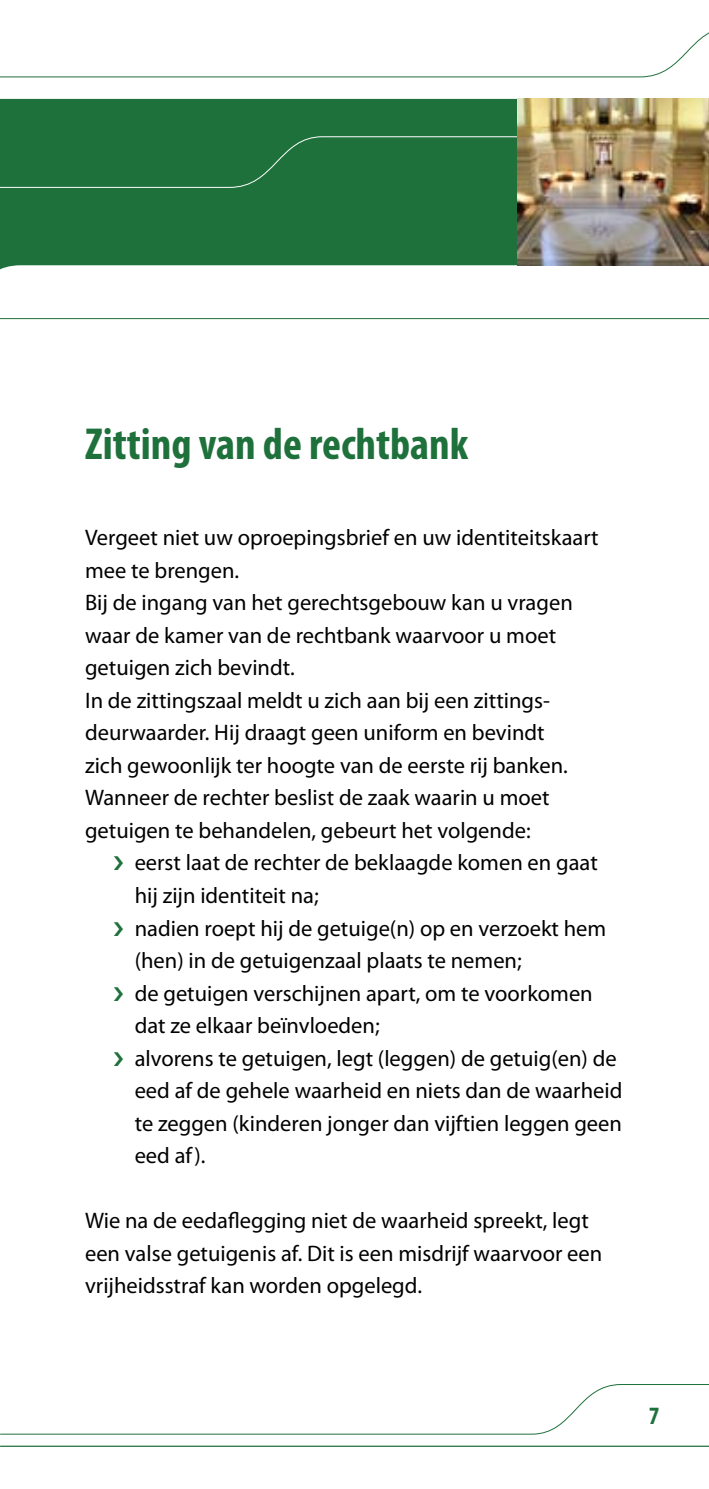
<style>
.page{position:relative;width:709px;height:1489px;background:#fff}
.page>*{position:absolute;margin:0;border:0;box-sizing:border-box;transform-origin:0 0}
.t1{font:700 condensed 45px "Myriad Pro";color:#1f713c}
.t2{font:700 condensed 25px "Myriad Pro";color:#1f713c}
.t3{font:22.5px/32.5px "Myriad Pro";color:#000}
</style>
<div class="page">
<svg style="left:0;top:1384px;width:709px;height:63px"></svg>
<hr style="left:0;top:1445px;width:709px;height:1px;background:#1f713c">
<svg style="left:0;top:32px;width:709px;height:46px"></svg>
<div style="left:0;top:99px;width:709px;height:171px;background:#1f713c"></div>
<div style="left:0;top:136px;width:517px;height:52px;background:#1f713c"></div>
<svg style="left:0;top:318px;width:709px;height:1px"></svg>
<img style="left:517px;top:99px;width:192px;height:166px">
<h1 class="t1" style="left:85px;top:416px;width:385px">Zitting van de rechtbank</h1>
<p class="t3" style="left:85px;top:521px;width:515px">Vergeet niet uw oproepingsbrief en uw identiteitskaart mee te brengen.<br>Bij de ingang van het gerechtsgebouw kan u vragen waar de kamer van de rechtbank waarvoor u moet getuigen zich bevindt.<br>In de zittingszaal meldt u zich aan bij een zittings&shy;deurwaarder. Hij draagt geen uniform en bevindt<br>zich gewoonlijk ter hoogte van de eerste rij banken.<br>Wanneer de rechter beslist de zaak waarin u moet getuigen te behandelen, gebeurt het volgende:</p>
<p class="t3" style="left:135px;top:846px;width:489px">eerst laat de rechter de beklaagde komen en gaat hij zijn identiteit na;<br>nadien roept hij de getuige(n) op en verzoekt hem (hen) in de getuigenzaal plaats te nemen;<br>de getuigen verschijnen apart, om te voorkomen dat ze elkaar beïnvloeden;<br>alvorens te getuigen, legt (leggen) de getuig(en) de eed af de gehele waarheid en niets dan de waarheid te zeggen (kinderen jonger dan vijftien leggen geen eed af).</p>
<p class="t3" style="left:85px;top:1203px;width:518px">Wie na de eedaflegging niet de waarheid spreekt, legt een valse getuigenis af. Dit is een misdrijf waarvoor een vrijheidsstraf kan worden opgelegd.</p>
<p class="t2" style="left:648px;top:1400px;width:12px">7</p>
</div>
